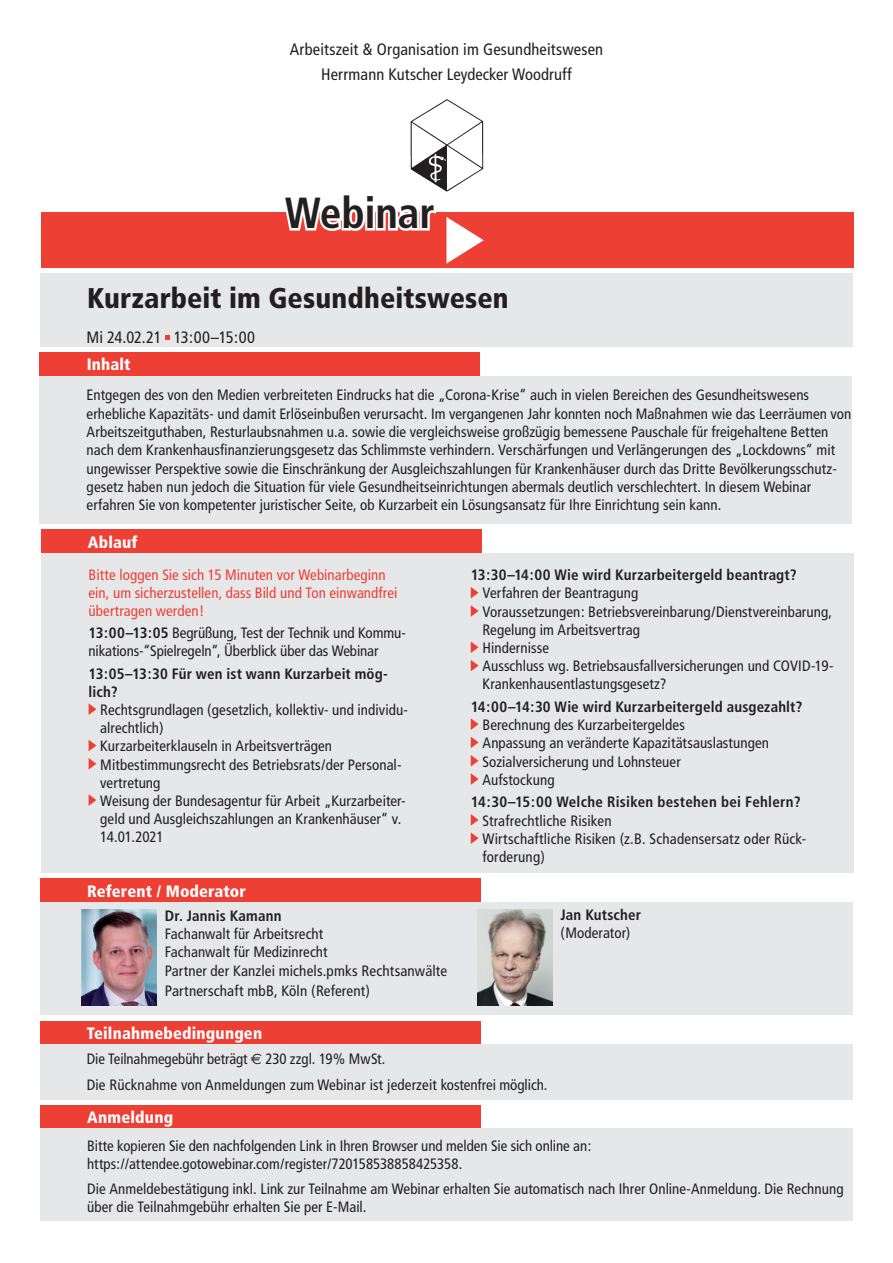
<style>
.page{position:relative;width:893px;height:1263px;background:#fff}
.page>*{position:absolute;margin:0;border:0;box-sizing:border-box;transform-origin:0 0}
.t1{font:700 condensed 43.5px "Frutiger";letter-spacing:-.005em;color:#231f20}
.t2{font:900 condensed 28.5px "Frutiger";letter-spacing:.005em;color:#231f20}
.t3{font:condensed 16.5px/25.5px "Frutiger";letter-spacing:.005em;color:#231f20;text-align:center}
.t4{font:900 condensed 16.5px "Frutiger";letter-spacing:.01em;color:#fff}
.t5{font:condensed 16.5px "Frutiger";letter-spacing:-.015em;color:#231f20}
.t6{font:condensed 15px/18.1px "Frutiger";letter-spacing:.005em;color:#231f20}
.t7{font:700 condensed 15px/18px "Frutiger";letter-spacing:.01em;color:#231f20}
.t8{font:condensed 15px/18px "Frutiger";letter-spacing:.005em;color:#ee3f35}
.s1{font-weight:700}
.s2{font-family:"Euro Sans";font-stretch:normal}
</style>
<div class="page">
<div style="left:41px;top:212px;width:812px;height:55px;background:#ee3f35"></div>
<svg style="left:446px;top:217px;width:38px;height:47px"></svg>
<div style="left:41px;top:530px;width:440px;height:23px;background:#ee3f35"></div>
<div style="left:41px;top:553px;width:812px;height:320px;background:#e6e7e9"></div>
<svg style="left:89px;top:703px;width:7px;height:12px"></svg>
<svg style="left:89px;top:740px;width:7px;height:11px"></svg>
<svg style="left:89px;top:758px;width:7px;height:12px"></svg>
<svg style="left:89px;top:794px;width:7px;height:12px"></svg>
<svg style="left:471px;top:587px;width:8px;height:11px"></svg>
<svg style="left:471px;top:605px;width:8px;height:12px"></svg>
<svg style="left:471px;top:641px;width:8px;height:12px"></svg>
<svg style="left:471px;top:660px;width:8px;height:11px"></svg>
<svg style="left:471px;top:718px;width:8px;height:12px"></svg>
<svg style="left:471px;top:737px;width:8px;height:11px"></svg>
<svg style="left:471px;top:755px;width:8px;height:11px"></svg>
<svg style="left:471px;top:773px;width:8px;height:12px"></svg>
<svg style="left:471px;top:814px;width:8px;height:12px"></svg>
<svg style="left:471px;top:832px;width:8px;height:12px"></svg>
<div style="left:40px;top:352px;width:440px;height:24px;background:#ee3f35"></div>
<div style="left:40px;top:376px;width:812px;height:147px;background:#e6e7e9"></div>
<img style="left:410px;top:99px;width:74px;height:92px">
<div style="left:40px;top:273px;width:813px;height:73px;background:#e6e7e9"></div>
<svg style="left:166px;top:335px;width:4px;height:4px"></svg>
<svg style="left:286px;top:212px;width:150px;height:19px"></svg>
<div style="left:40px;top:1021px;width:440px;height:23px;background:#ee3f35"></div>
<div style="left:40px;top:1044px;width:812px;height:55px;background:#e6e7e9"></div>
<div style="left:40px;top:1105px;width:440px;height:24px;background:#ee3f35"></div>
<div style="left:40px;top:1128px;width:813px;height:93px;background:#e6e7e9"></div>
<div style="left:40px;top:879px;width:440px;height:23px;background:#ee3f35"></div>
<div style="left:40px;top:902px;width:812px;height:113px;background:#e6e7e9"></div>
<img style="left:82px;top:909px;width:74px;height:96px">
<img style="left:478px;top:909px;width:74px;height:96px">
<p class="t3" style="left:290px;top:37px;width:315px">Arbeitszeit &amp; Organisation im Gesundheitswesen<br>Herrmann Kutscher Leydecker Woodruff</p>
<h1 class="t1" style="left:285px;top:187px;width:152px">Webinar</h1>
<h2 class="t2" style="left:87px;top:280px;width:423px">Kurzarbeit im Gesundheitswesen</h2>
<p class="t5" style="left:87px;top:328px;width:170px">Mi 24.02.21 13:00–15:00</p>
<p class="t4" style="left:87px;top:355px;width:46px">Inhalt</p>
<p class="t6" style="left:87px;top:386px;width:766px">Entgegen des von den Medien verbreiteten Eindrucks hat die „Corona-Krise“ auch in vielen Bereichen des Gesundheitswesens erhebliche Kapazitäts- und damit Erlöseinbußen verursacht. Im vergangenen Jahr konnten noch Maßnahmen wie das Leerräumen von Arbeitszeitguthaben, Resturlaubsnahmen u.a. sowie die vergleichsweise großzügig bemessene Pauschale für freigehaltene Betten nach dem Krankenhausfinanzierungsgesetz das Schlimmste verhindern. Verschärfungen und Verlängerungen des „Lockdowns“ mit ungewisser Perspektive sowie die Einschränkung der Ausgleichszahlungen für Krankenhäuser durch das Dritte Bevölkerungsschutz&shy;gesetz haben nun jedoch die Situation für viele Gesundheitseinrichtungen abermals deutlich verschlechtert. In diesem Webinar erfahren Sie von kompetenter juristischer Seite, ob Kurzarbeit ein Lösungsansatz für Ihre Einrichtung sein kann.</p>
<p class="t4" style="left:88px;top:532px;width:51px">Ablauf</p>
<p class="t8" style="left:89px;top:566px;width:310px">Bitte loggen Sie sich 15 Minuten vor Webinarbeginn ein, um sicherzustellen, dass Bild und Ton einwandfrei übertragen werden!</p>
<p class="t6" style="left:89px;top:624px;width:319px"><span class="s1">13:00–13:05</span> Begrüßung, Test der Technik und Kommu&shy;nikations-“Spielregeln“, Überblick über das Webinar</p>
<p class="t7" style="left:89px;top:664px;width:301px">13:05–13:30 Für wen ist wann Kurzarbeit mög&shy;lich?</p>
<p class="t6" style="left:100px;top:701px;width:309px">Rechtsgrundlagen (gesetzlich, kollektiv- und individu&shy;alrechtlich)<br>Kurzarbeiterklauseln in Arbeitsverträgen Mitbestimmungsrecht des Betriebsrats/der Personal&shy;vertretung<br>Weisung der Bundesagentur für Arbeit „Kurzarbeiter&shy;geld und Ausgleichszahlungen an Krankenhäuser“ v.<br>14.01.2021</p>
<p class="t4" style="left:87px;top:881px;width:160px">Referent / Moderator</p>
<p class="t7" style="left:165px;top:906px;width:118px">Dr. Jannis Kamann</p>
<p class="t6" style="left:165px;top:924px;width:164px">Fachanwalt für Arbeitsrecht<br>Fachanwalt für Medizinrecht</p>
<p class="t6" style="left:165px;top:961px;width:284px;line-height:19.5px">Partner der Kanzlei michels.pmks Rechtsanwälte<br>Partnerschaft mbB, Köln (Referent)</p>
<p class="t7" style="left:471px;top:566px;width:327px">13:30–14:00 Wie wird Kurzarbeitergeld beantragt?</p>
<p class="t6" style="left:482px;top:584px;width:353px">Verfahren der Beantragung<br>Voraussetzungen: Betriebsvereinbarung/Dienstvereinbarung, Regelung im Arbeitsvertrag<br>Hindernisse<br>Ausschluss wg. Betriebsausfallversicherungen und COVID-19- Krankenhausentlastungsgesetz?</p>
<p class="t7" style="left:471px;top:697px;width:333px">14:00–14:30 Wie wird Kurzarbeitergeld ausgezahlt?</p>
<p class="t6" style="left:482px;top:716px;width:288px">Berechnung des Kurzarbeitergeldes<br>Anpassung an veränderte Kapazitätsauslastungen Sozialversicherung und Lohnsteuer<br>Aufstockung</p>
<p class="t7" style="left:471px;top:793px;width:332px">14:30–15:00 Welche Risiken bestehen bei Fehlern?</p>
<p class="t6" style="left:482px;top:811px;width:325px">Strafrechtliche Risiken<br>Wirtschaftliche Risiken (z.B. Schadensersatz oder Rück&shy;forderung)</p>
<p class="t7" style="left:561px;top:906px;width:82px">Jan Kutscher</p>
<p class="t6" style="left:561px;top:924px;width:71px">(Moderator)</p>
<p class="t4" style="left:87px;top:1023px;width:177px">Teilnahmebedingungen</p>
<p class="t6" style="left:87px;top:1045px;width:462px;line-height:26.5px">Die Teilnahmegebühr beträgt <span class="s2">€</span> 230 zzgl. 19% MwSt.<br>Die Rücknahme von Anmeldungen zum Webinar ist jederzeit kostenfrei möglich.</p>
<p class="t4" style="left:87px;top:1107px;width:87px">Anmeldung</p>
<p class="t6" style="left:87px;top:1137px;width:506px">Bitte kopieren Sie den nachfolgenden Link in Ihren Browser und melden Sie sich online an: https://attendee.gotowebinar.com/register/720158538858425358.</p>
<p class="t6" style="left:87px;top:1180px;width:758px">Die Anmeldebestätigung inkl. Link zur Teilnahme am Webinar erhalten Sie automatisch nach Ihrer Online-Anmeldung. Die Rechnung über die Teilnahmgebühr erhalten Sie per E-Mail.</p>
</div>
